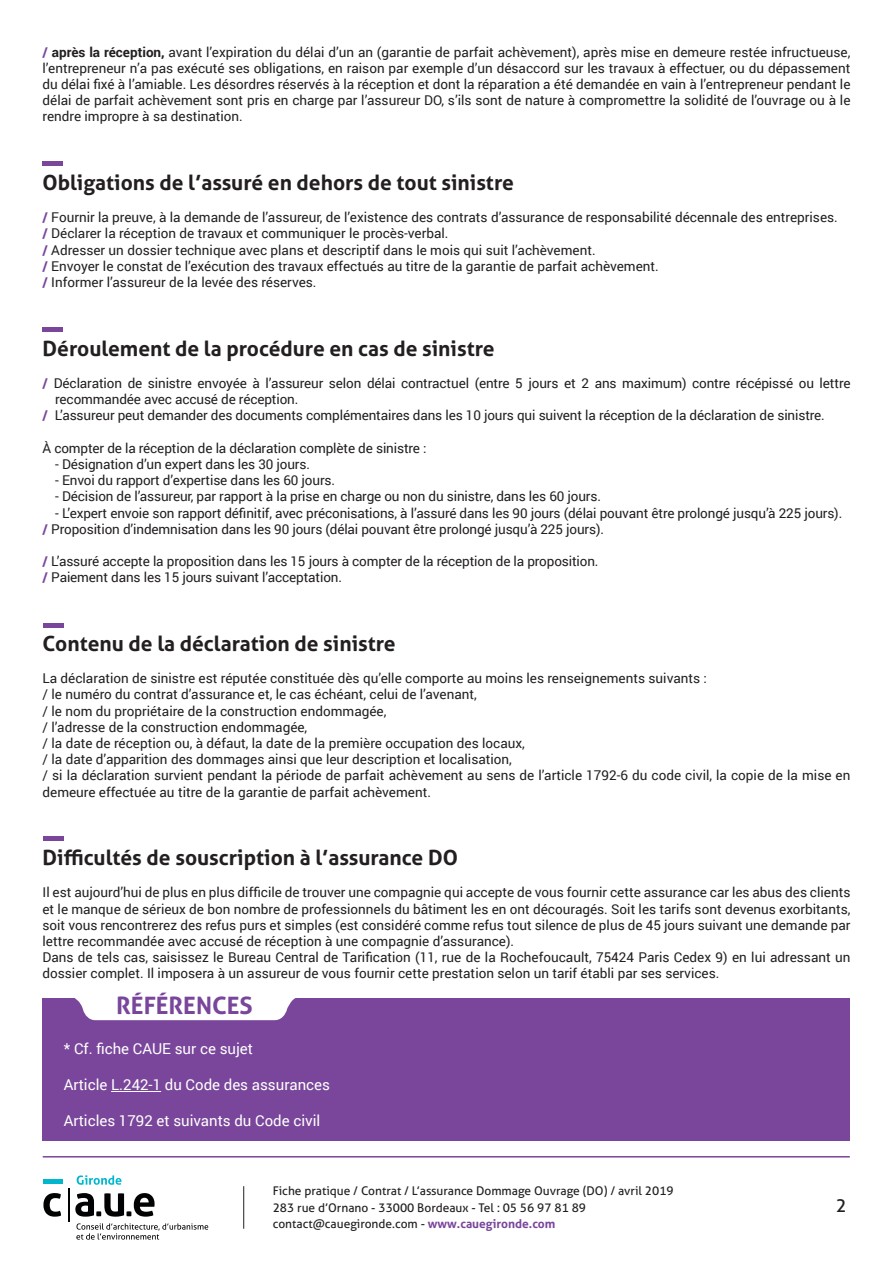
<style>
.page{position:relative;width:893px;height:1263px;background:#fff}
.page>*{position:absolute;margin:0;border:0;box-sizing:border-box;transform-origin:0 0}
.t1{font:700 24px "Aller";color:#79469b}
.t2{font:700 21px "Aller";color:#231f20}
.t3{font:18px "Aller";color:#231f20}
.t4{font:15px "Roboto";color:#fff}
.t5{font:13.5px/16.2px "Roboto";color:#231f20}
.t6{font:12px "Aller";color:#231f20}
.s1{font-weight:700;color:#79469b}
.s2{font-weight:700}
</style>
<div class="page">
<hr style="left:243px;top:1186px;width:1px;height:43px;background:#231f20">
<hr style="left:43px;top:1156px;width:807px;height:1px;background:#79469b">
<hr style="left:68px;top:1188px;width:1px;height:34px;background:#010203">
<svg style="left:43px;top:1193px;width:18px;height:23px"></svg>
<svg style="left:75px;top:1193px;width:80px;height:23px"></svg>
<div style="left:43px;top:1179px;width:19px;height:5px;background:#00b7ce"></div>
<svg style="left:76px;top:1223px;width:132px;height:16px"></svg>
<svg style="left:77px;top:1175px;width:44px;height:10px"></svg>
<div style="left:43px;top:998px;width:807px;height:143px;background:#79469b"></div>
<svg style="left:75px;top:998px;width:221px;height:22px;background:#f4f1f7"></svg>
<hr style="left:111px;top:1091px;width:50px;height:1px;background:#fff">
<div style="left:43px;top:161px;width:20px;height:5px;background:#79469b"></div>
<div style="left:44px;top:622px;width:20px;height:5px;background:#79469b"></div>
<div style="left:43px;top:327px;width:20px;height:5px;background:#79469b"></div>
<div style="left:44px;top:836px;width:20px;height:5px;background:#79469b"></div>
<p class="t5" style="left:43px;top:43px;width:809px;text-align:justify"><span class="s1">/</span> <span class="s2">après la réception,</span> avant l’expiration du délai d’un an (garantie de parfait achèvement), après mise en demeure restée infructueuse, l’entrepreneur n’a pas exécuté ses obligations, en raison par exemple d’un désaccord sur les travaux à effectuer, ou du dépassement du délai fixé à l’amiable. Les désordres réservés à la réception et dont la réparation a été demandée en vain à l’entrepreneur pendant le délai de parfait achèvement sont pris en charge par l’assureur DO, s’ils sont de nature à compromettre la solidité de l’ouvrage ou à le rendre impropre à sa destination.</p>
<p class="t2" style="left:43px;top:169px;width:473px">Obligations de l’assuré en dehors de tout sinistre</p>
<p class="t5" style="left:43px;top:209px;width:797px"><span class="s1">/</span> Fournir la preuve, à la demande de l’assureur, de l’existence des contrats d’assurance de responsabilité décennale des entreprises.</p>
<p class="t5" style="left:43px;top:225px;width:407px"><span class="s1">/</span> Déclarer la réception de travaux et communiquer le procès-verbal.</p>
<p class="t5" style="left:43px;top:241px;width:555px"><span class="s1">/</span> Adresser un dossier technique avec plans et descriptif dans le mois qui suit l’achèvement.</p>
<p class="t5" style="left:43px;top:257px;width:618px"><span class="s1">/</span> Envoyer le constat de l’exécution des travaux effectués au titre de la garantie de parfait achèvement.</p>
<p class="t5" style="left:43px;top:274px;width:275px"><span class="s1">/</span> Informer l’assureur de la levée des réserves.</p>
<p class="t2" style="left:43px;top:335px;width:454px">Déroulement de la procédure en cas de sinistre</p>
<p class="t5" style="left:55px;top:374px;width:797px;text-indent:-13px"><span class="s1">/</span> Déclaration de sinistre envoyée à l’assureur selon délai contractuel (entre 5 jours et 2 ans maximum) contre récépissé ou lettre recommandée avec accusé de réception.</p>
<p class="t5" style="left:43px;top:407px;width:784px"><span class="s1">/</span> L’assureur peut demander des documents complémentaires dans les 10 jours qui suivent la réception de la déclaration de sinistre.</p>
<p class="t5" style="left:43px;top:439px;width:385px">À compter de la réception de la déclaration complète de sinistre :</p>
<p class="t5" style="left:55px;top:455px;width:256px">- Désignation d’un expert dans les 30 jours.</p>
<p class="t5" style="left:55px;top:472px;width:281px">- Envoi du rapport d’expertise dans les 60 jours.</p>
<p class="t5" style="left:55px;top:488px;width:547px">- Décision de l’assureur, par rapport à la prise en charge ou non du sinistre, dans les 60 jours.</p>
<p class="t5" style="left:55px;top:504px;width:788px">- L’expert envoie son rapport définitif, avec préconisations, à l’assuré dans les 90 jours (délai pouvant être prolongé jusqu’à 225 jours).</p>
<p class="t5" style="left:43px;top:520px;width:563px"><span class="s1">/</span> Proposition d’indemnisation dans les 90 jours (délai pouvant être prolongé jusqu’à 225 jours).</p>
<p class="t5" style="left:43px;top:553px;width:558px"><span class="s1">/</span> L’assuré accepte la proposition dans les 15 jours à compter de la réception de la proposition.</p>
<p class="t5" style="left:43px;top:569px;width:301px"><span class="s1">/</span> Paiement dans les 15 jours suivant l’acceptation.</p>
<p class="t2" style="left:43px;top:630px;width:355px">Contenu de la déclaration de sinistre</p>
<p class="t5" style="left:43px;top:670px;width:666px">La déclaration de sinistre est réputée constituée dès qu’elle comporte au moins les renseignements suivants :</p>
<p class="t5" style="left:43px;top:686px;width:436px">/ le numéro du contrat d’assurance et, le cas échéant, celui de l’avenant,</p>
<p class="t5" style="left:43px;top:702px;width:345px">/ le nom du propriétaire de la construction endommagée,</p>
<p class="t5" style="left:43px;top:718px;width:266px">/ l’adresse de la construction endommagée,</p>
<p class="t5" style="left:43px;top:734px;width:484px">/ la date de réception ou, à défaut, la date de la première occupation des locaux,</p>
<p class="t5" style="left:43px;top:751px;width:471px">/ la date d’apparition des dommages ainsi que leur description et localisation,</p>
<p class="t5" style="left:43px;top:767px;width:809px">/ si la déclaration survient pendant la période de parfait achèvement au sens de l’article 1792-6 du code civil, la copie de la mise en demeure effectuée au titre de la garantie de parfait achèvement.</p>
<p class="t2" style="left:43px;top:844px;width:417px">Difficultés de souscription à l’assurance DO</p>
<p class="t5" style="left:43px;top:884px;width:809px;text-align:justify">Il est aujourd’hui de plus en plus difficile de trouver une compagnie qui accepte de vous fournir cette assurance car les abus des clients et le manque de sérieux de bon nombre de professionnels du bâtiment les en ont découragés. Soit les tarifs sont devenus exorbitants, soit vous rencontrerez des refus purs et simples (est considéré comme refus tout silence de plus de 45 jours suivant une demande par lettre recommandée avec accusé de réception à une compagnie d’assurance).</p>
<p class="t5" style="left:43px;top:949px;width:809px">Dans de tels cas, saisissez le Bureau Central de Tarification (11, rue de la Rochefoucault, 75424 Paris Cedex 9) en lui adressant un dossier complet. Il imposera à un assureur de vous fournir cette prestation selon un tarif établi par ses services.</p>
<p class="t1" style="left:116px;top:991px;width:138px">RÉFÉRENCES</p>
<p class="t4" style="left:64px;top:1038px;width:191px">* Cf. fiche CAUE sur ce sujet</p>
<p class="t4" style="left:64px;top:1074px;width:268px">Article L.242-1 du Code des assurances</p>
<p class="t4" style="left:64px;top:1110px;width:258px">Articles 1792 et suivants du Code civil</p>
<p class="t6" style="left:273px;top:1184px;width:402px">Fiche pratique / Contrat / L’assurance Dommage Ouvrage (DO) / avril 2019</p>
<p class="t6" style="left:273px;top:1200px;width:315px">283 rue d’Ornano - 33000 Bordeaux - Tel : 05 56 97 81 89</p>
<p class="t6" style="left:273px;top:1217px;width:284px">contact@cauegironde.com - <span class="s1">www.cauegironde.com</span></p>
<p class="t3" style="left:836px;top:1195px;width:12px">2</p>
</div>
